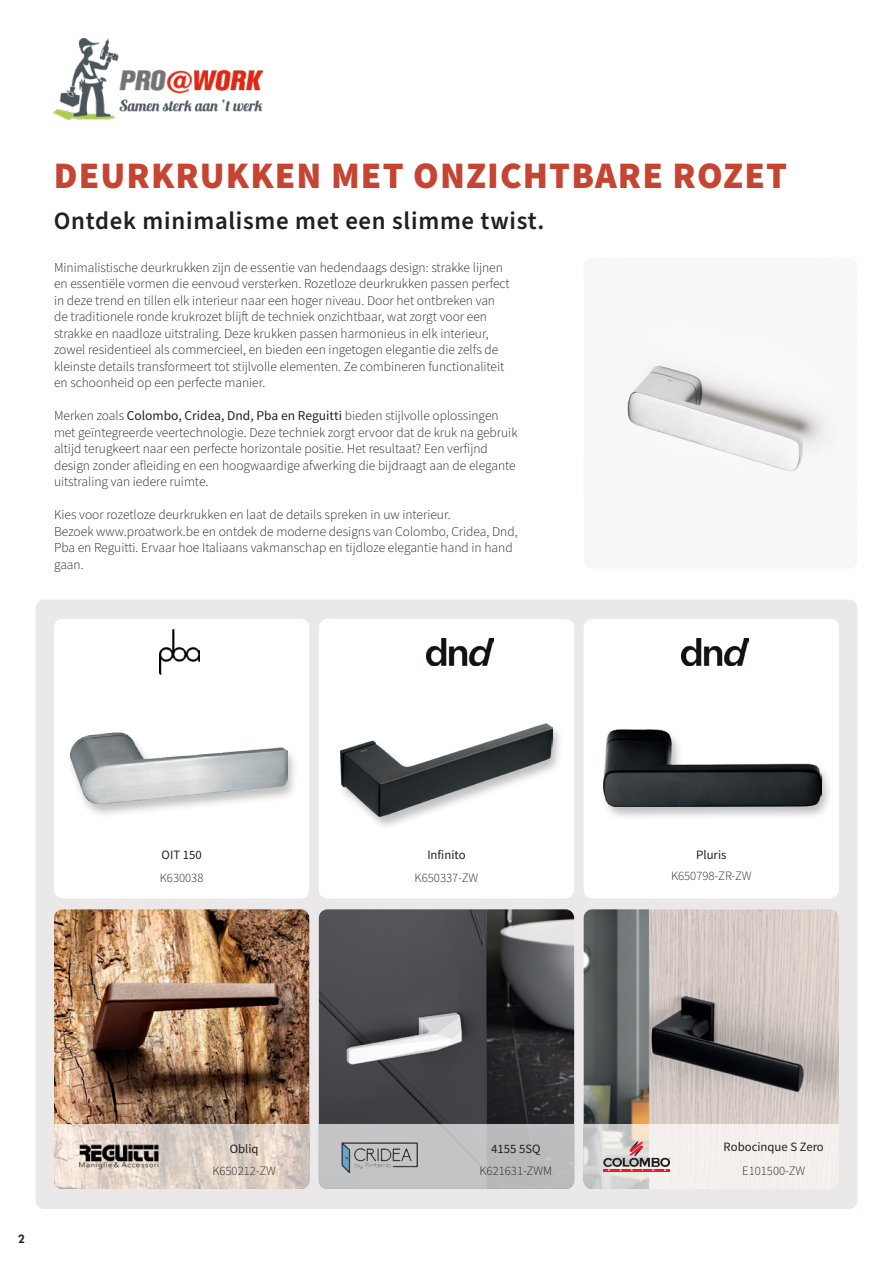
<style>
.page{position:relative;width:893px;height:1263px;background:#fff}
.page>*{position:absolute;margin:0;border:0;box-sizing:border-box;transform-origin:0 0}
.t1{font:900 37.5px "Source Sans Pro";letter-spacing:.03em;color:#c54432}
.t2{font:600 24.9px "Source Sans Pro";letter-spacing:.03em;color:#231f20}
.t3{font:300 13.5px/16.5px "Source Sans Pro";color:#231f20}
.t4{font:300 12.75px "Source Sans Pro";color:#231f20}
.t5{font:12.75px "Source Sans Pro";color:#231f20}
.t6{font:800 11.1px "Futura Std";color:#231f20}
.s1{font-weight:400}
</style>
<div class="page">
<div style="left:36px;top:600px;width:821px;height:609px;background:#eae8e9;border-radius:9px"></div>
<div style="left:54px;top:619px;width:255px;height:279px;background:#fff;border-radius:9px"></div>
<div style="left:319px;top:619px;width:255px;height:279px;background:#fff;border-radius:9px"></div>
<div style="left:584px;top:619px;width:255px;height:279px;background:#fff;border-radius:9px"></div>
<img style="left:54px;top:909px;width:255px;height:215px">
<img style="left:319px;top:909px;width:255px;height:215px">
<img style="left:584px;top:909px;width:255px;height:215px">
<img style="left:627px;top:360px;width:210px;height:112px">
<img style="left:54px;top:39px;width:209px;height:80px">
<div style="left:67px;top:732px;width:231px;height:87px;background:#231f20;opacity:.29"></div>
<img style="left:70px;top:732px;width:217px;height:72px">
<div style="left:337px;top:723px;width:227px;height:108px;background:#231f20;opacity:.29"></div>
<img style="left:341px;top:723px;width:211px;height:97px">
<div style="left:600px;top:730px;width:233px;height:91px;background:#231f20;opacity:.29"></div>
<img style="left:604px;top:730px;width:217px;height:76px">
<img style="left:159px;top:629px;width:41px;height:45px">
<img style="left:426px;top:638px;width:67px;height:27px">
<img style="left:681px;top:638px;width:67px;height:27px">
<svg style="left:319px;top:1124px;width:255px;height:65px;background:#bfbfc0"></svg>
<svg style="left:54px;top:1124px;width:255px;height:65px;background:#dfd2c8"></svg>
<img style="left:77px;top:1142px;width:84px;height:28px">
<img style="left:341px;top:1139px;width:78px;height:34px">
<svg style="left:584px;top:1124px;width:255px;height:65px"></svg>
<p class="t1" style="left:54px;top:149px;width:735px">DEURKRUKKEN MET ONZICHTBARE ROZET</p>
<p class="t2" style="left:54px;top:204px;width:492px">Ontdek minimalisme met een slimme twist.</p>
<p class="t3" style="left:54px;top:259px;width:457px">Minimalistische deurkrukken zijn de essentie van hedendaags design: strakke lijnen en essentiële vormen die eenvoud versterken. Rozetloze deurkrukken passen perfect in deze trend en tillen elk interieur naar een hoger niveau. Door het ontbreken van de traditionele ronde krukrozet blijft de techniek onzichtbaar, wat zorgt voor een strakke en naadloze uitstraling. Deze krukken passen harmonieus in elk interieur, zowel residentieel als commercieel, en bieden een ingetogen elegantie die zelfs de kleinste details transformeert tot stijlvolle elementen. Ze combineren functionaliteit en schoonheid op een perfecte manier.</p>
<p class="t3" style="left:54px;top:408px;width:465px">Merken zoals <span class="s1">Colombo, Cridea, Dnd, Pba en Reguitti</span> bieden stijlvolle oplossingen met geïntegreerde veertechnologie. Deze techniek zorgt ervoor dat de kruk na gebruik altijd terugkeert naar een perfecte horizontale positie. Het resultaat? Een verfijnd design zonder afleiding en een hoogwaardige afwerking die bijdraagt aan de elegante uitstraling van iedere ruimte.</p>
<p class="t3" style="left:54px;top:507px;width:398px">Kies voor rozetloze deurkrukken en laat de details spreken in uw interieur.</p>
<p class="t3" style="left:54px;top:523px;width:465px">Bezoek www.proatwork.be en ontdek de moderne designs van Colombo, Cridea, Dnd,<br>Pba en Reguitti. Ervaar hoe Italiaans vakmanschap en tijdloze elegantie hand in hand gaan.</p>
<p class="t6" style="left:18px;top:1231px;width:8px">2</p>
<p class="t5" style="left:162px;top:846px;width:42px">OIT 150</p>
<p class="t4" style="left:160px;top:869px;width:45px">K630038</p>
<p class="t5" style="left:427px;top:846px;width:40px">Infinito</p>
<p class="t4" style="left:415px;top:869px;width:65px">K650337-ZW</p>
<p class="t5" style="left:696px;top:846px;width:32px">Pluris</p>
<p class="t4" style="left:671px;top:868px;width:82px">K650798-ZR-ZW</p>
<p class="t5" style="left:230px;top:1141px;width:30px">Obliq</p>
<p class="t5" style="left:724px;top:1139px;width:102px">Robocinque S Zero</p>
<p class="t4" style="left:212px;top:1162px;width:65px">K650212-ZW</p>
<p class="t4" style="left:742px;top:1162px;width:65px">E101500-ZW</p>
<p class="t5" style="left:491px;top:1141px;width:51px">4155 5SQ</p>
<p class="t4" style="left:479px;top:1162px;width:74px">K621631-ZWM</p>
</div>
